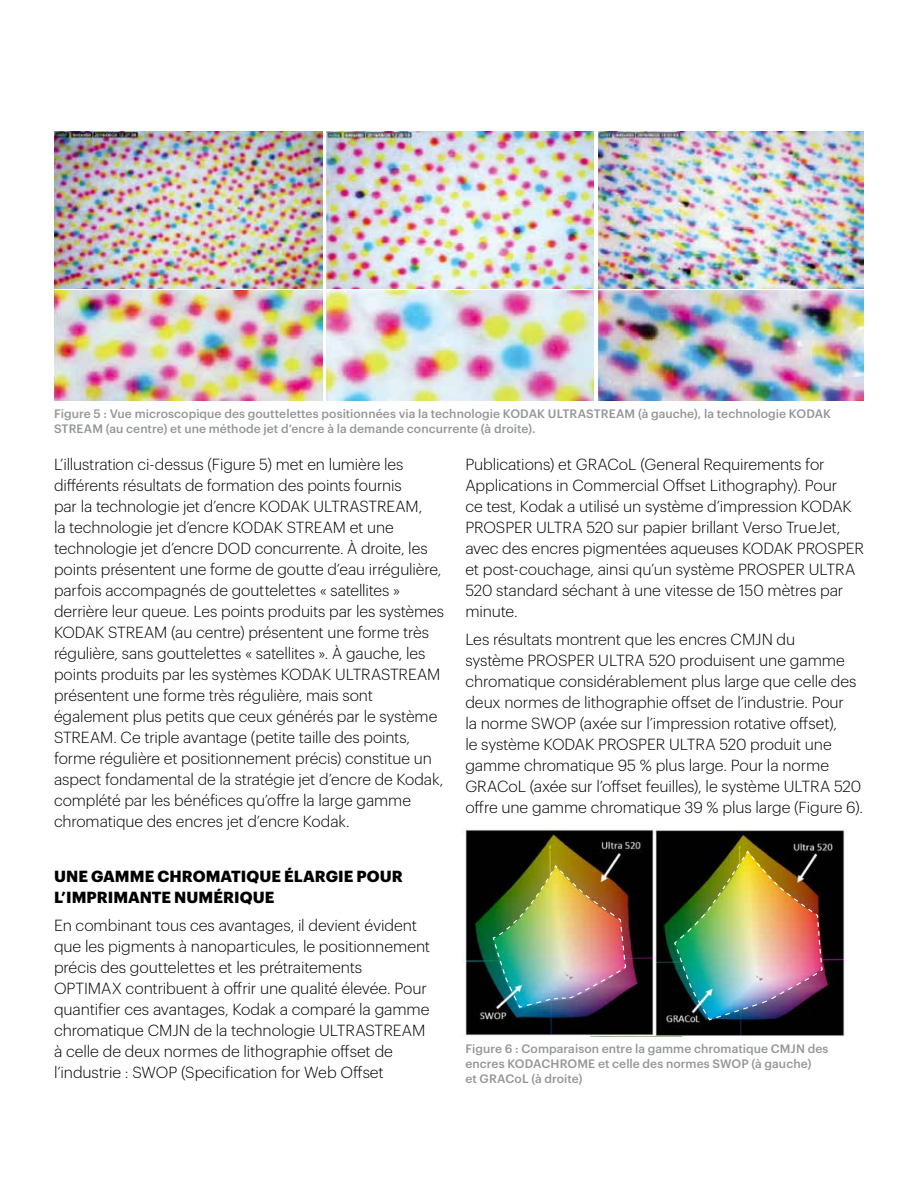
<style>
.page{position:relative;width:918px;height:1188px;background:#fff}
.page>*{position:absolute;margin:0;border:0;box-sizing:border-box;transform-origin:0 0}
.t1{font:300 15.75px/21px "Graphik";letter-spacing:-.005em;color:#000}
.t2{font:700 15.75px/21px "Graphik";letter-spacing:.005em;color:#000}
.t3{font:500 12px/15px "Graphik";letter-spacing:.005em;color:#939598}
</style>
<div class="page">
<img style="left:462px;top:829px;width:386px;height:208px">
<img style="left:54px;top:132px;width:268px;height:156px">
<img style="left:327px;top:132px;width:267px;height:156px">
<img style="left:598px;top:132px;width:266px;height:156px">
<img style="left:54px;top:291px;width:268px;height:109px">
<img style="left:327px;top:291px;width:267px;height:109px">
<img style="left:598px;top:291px;width:266px;height:109px">
<img style="left:492px;top:866px;width:135px;height:142px">
<img style="left:674px;top:852px;width:150px;height:169px">
<p class="t3" style="left:54px;top:405px;width:779px">Figure 5 : Vue microscopique des gouttelettes positionnées via la technologie KODAK ULTRASTREAM (à gauche), la technologie KODAK<br>STREAM (au centre) et une méthode jet d’encre à la demande concurrente (à droite).</p>
<p class="t1" style="left:465px;top:452px;width:400px">Publications) et GRACoL (General Requirements for Applications in Commercial Offset Lithography). Pour<br>ce test, Kodak a utilisé un système d’impression KODAK PROSPER ULTRA 520 sur papier brillant Verso TrueJet, avec des encres pigmentées aqueuses KODAK PROSPER et post-couchage, ainsi qu’un système PROSPER ULTRA 520 standard séchant à une vitesse de 150 mètres par minute.</p>
<p class="t1" style="left:465px;top:627px;width:399px">Les résultats montrent que les encres CMJN du<br>système PROSPER ULTRA 520 produisent une gamme chromatique considérablement plus large que celle des deux normes de lithographie offset de l’industrie. Pour<br>la norme SWOP (axée sur l’impression rotative offset),<br>le système KODAK PROSPER ULTRA 520 produit une gamme chromatique 95 % plus large. Pour la norme GRACoL (axée sur l’offset feuilles), le système ULTRA 520 offre une gamme chromatique 39 % plus large (Figure 6).</p>
<p class="t1" style="left:54px;top:452px;width:392px">L’illustration ci-dessus (Figure 5) met en lumière les différents résultats de formation des points fournis<br>par la technologie jet d’encre KODAK ULTRASTREAM,<br>la technologie jet d’encre KODAK STREAM et une technologie jet d’encre DOD concurrente. À droite, les points présentent une forme de goutte d’eau irrégulière, parfois accompagnés de gouttelettes « satellites » derrière leur queue. Les points produits par les systèmes KODAK STREAM (au centre) présentent une forme très régulière, sans gouttelettes « satellites ». À gauche, les points produits par les systèmes KODAK ULTRASTREAM présentent une forme très régulière, mais sont également plus petits que ceux générés par le système STREAM. Ce triple avantage (petite taille des points, forme régulière et positionnement précis) constitue un aspect fondamental de la stratégie jet d’encre de Kodak, complété par les bénéfices qu’offre la large gamme chromatique des encres jet d’encre Kodak.</p>
<p class="t2" style="left:54px;top:865px;width:350px">UNE GAMME CHROMATIQUE ÉLARGIE POUR<br>L’IMPRIMANTE NUMÉRIQUE</p>
<p class="t1" style="left:54px;top:914px;width:378px">En combinant tous ces avantages, il devient évident que les pigments à nanoparticules, le positionnement précis des gouttelettes et les prétraitements OPTIMAX contribuent à offrir une qualité élevée. Pour quantifier ces avantages, Kodak a comparé la gamme chromatique CMJN de la technologie ULTRASTREAM à celle de deux normes de lithographie offset de l’industrie : SWOP (Specification for Web Offset</p>
<p class="t3" style="left:465px;top:1040px;width:365px">Figure 6 : Comparaison entre la gamme chromatique CMJN des encres KODACHROME et celle des normes SWOP (à gauche)<br>et GRACoL (à droite)</p>
</div>
